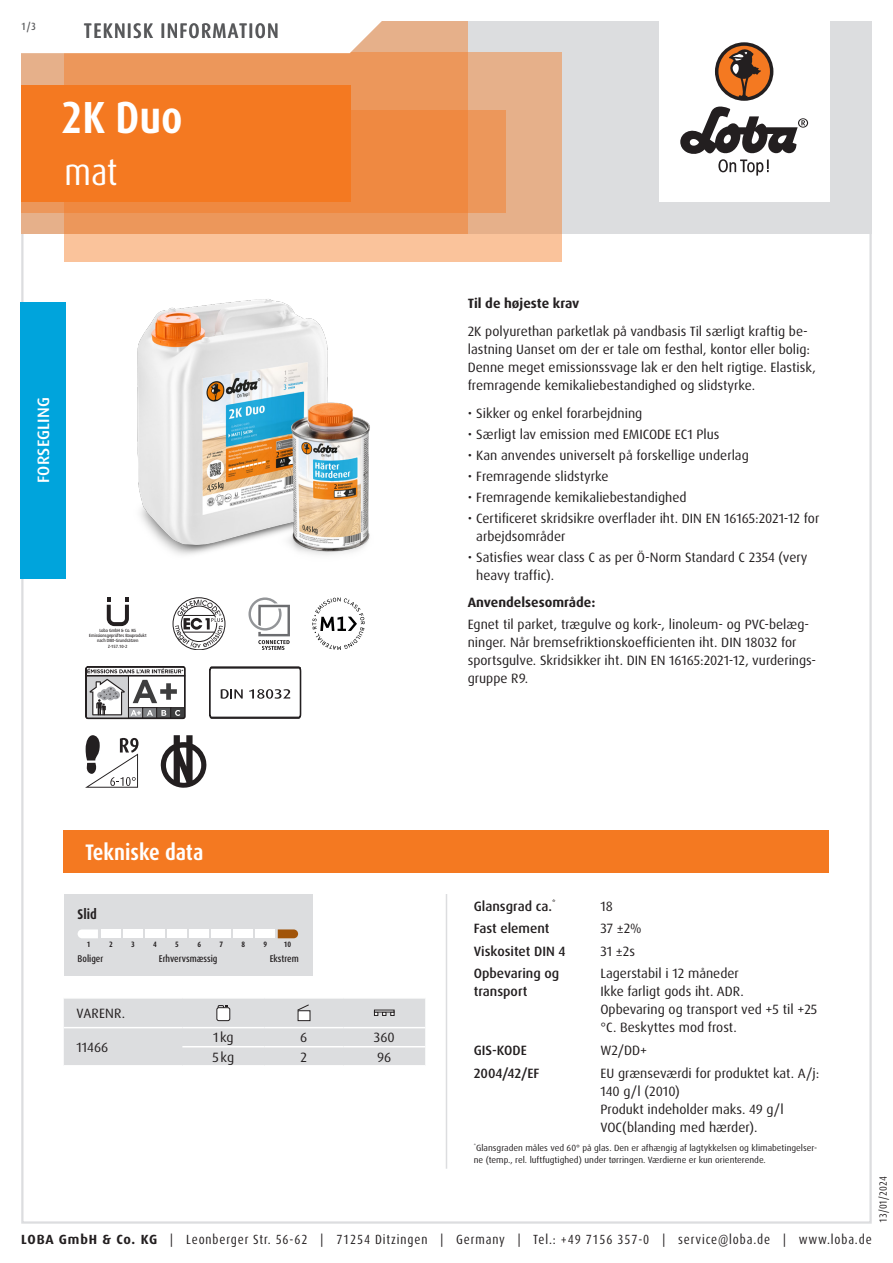
<style>
.page{position:relative;width:893px;height:1263px;background:#fff}
.page>*{position:absolute;margin:0;border:0;box-sizing:border-box;transform-origin:0 0}
.Produktname_weiss{font:700 condensed 45px "Dax Pro";color:#fff}
.Variante_weiss{font:condensed 37.5px "Dax Pro";color:#fff}
.Abschnitt{font:700 condensed 22.5px "Dax Pro";color:#fff}
.TI{font:500 condensed 21px "Dax Pro";letter-spacing:.06em;color:#57585a}
.Produktart_Versiegelung{font:500 16.5px "Dax Pro";letter-spacing:.01em;color:#fff}
.skala_name{font:700 condensed 14.1px "Dax Pro";color:#231f20}
.Text{font:13.5px/18px "Dax Pro";color:#231f20}
.Text_ohne_Silbentrennung{font:13.5px/18px "Dax Pro";color:#231f20}
.Text_Medium{font:500 13.5px/18px "Dax Pro";color:#231f20}
.Text_Bold{font:700 13.5px "Dax Pro";color:#231f20}
.Text_zentriert{font:13.5px "Dax Pro";color:#231f20}
.Text_Großbuchstaben{font:13.5px "Dax Pro";letter-spacing:.01em;color:#231f20}
.t1{font:condensed 13.35px "Dax Pro";letter-spacing:.065em;color:#231f20}
.t2{font:condensed 10.5px "Dax Pro";color:#231f20}
.t3{font:500 condensed 10.5px "Dax Pro";color:#57585a}
.skala_desc_middle{font:500 condensed 9.75px "Dax Pro";color:#231f20}
.skala_desc_left{font:500 condensed 9.75px "Dax Pro";color:#231f20}
.skala_desc_right{font:500 condensed 9.75px "Dax Pro";color:#231f20}
.Footnote{font:9px/12px "Dax Pro";color:#231f20}
.skala_number{font:700 condensed 7.8px "Dax Pro";color:#231f20}
.t4{font:500 expanded 4.5px/5.2px "Dax Pro";color:#231f20;text-align:center;scale:.82 1}
.s1{font-weight:700;font-stretch:normal}
</style>
<div class="page">
<hr style="left:446px;top:894px;width:1px;height:275px;background:#dcdddf">
<svg style="left:64px;top:998px;width:361px;height:67px;background:#dcdddf"></svg>
<div style="left:64px;top:894px;width:249px;height:82px;background:#dcdddf"></div>
<svg style="left:78px;top:929px;width:20px;height:9px"></svg>
<div style="left:101px;top:929px;width:20px;height:9px;background:#fff"></div>
<div style="left:123px;top:929px;width:20px;height:9px;background:#fff"></div>
<div style="left:145px;top:929px;width:20px;height:9px;background:#fff"></div>
<div style="left:167px;top:929px;width:20px;height:9px;background:#fff"></div>
<div style="left:189px;top:929px;width:20px;height:9px;background:#fff"></div>
<div style="left:212px;top:929px;width:19px;height:9px;background:#fff"></div>
<div style="left:234px;top:929px;width:19px;height:9px;background:#fff"></div>
<div style="left:256px;top:929px;width:19px;height:9px;background:#fff"></div>
<svg style="left:278px;top:929px;width:20px;height:9px"></svg>
<div style="left:64px;top:830px;width:765px;height:43px;background:#f47921"></div>
<svg style="left:107px;top:597px;width:22px;height:29px"></svg>
<svg style="left:173px;top:597px;width:52px;height:53px"></svg>
<svg style="left:248px;top:597px;width:42px;height:53px"></svg>
<svg style="left:312px;top:597px;width:53px;height:53px"></svg>
<svg style="left:85px;top:666px;width:100px;height:53px"></svg>
<svg style="left:209px;top:667px;width:92px;height:51px"></svg>
<svg style="left:85px;top:735px;width:53px;height:53px"></svg>
<svg style="left:161px;top:735px;width:45px;height:53px"></svg>
<img style="left:137px;top:299px;width:233px;height:256px">
<div style="left:20px;top:302px;width:46px;height:276px;background:#00a4dc"></div>
<div style="left:21px;top:21px;width:851px;height:213px;background:#dcdddf"></div>
<div style="left:659px;top:0;width:170px;height:202px;background:#fff"></div>
<svg style="left:680px;top:106px;width:128px;height:70px"></svg>
<div style="left:715px;top:42px;width:58px;height:59px;background:#231f20;border-radius:50%"></div>
<svg style="left:718px;top:45px;width:52px;height:52px"></svg>
<div style="left:64px;top:52px;width:497px;height:209px;background:linear-gradient(to right,#fec79f,#efb992)"></div>
<div style="left:21px;top:111px;width:485px;height:102px;background:#ec975b"></div>
<svg style="left:21px;top:21px;width:447px;height:213px;background:#ec9355"></svg>
<svg style="left:21px;top:21px;width:411px;height:34px;background:#faede4"></svg>
<div style="left:21px;top:85px;width:330px;height:117px;background:#f47921"></div>
<p class="t3" style="left:21px;top:19px;width:16px">1/3</p>
<p class="TI" style="left:84px;top:17px;width:196px">TEKNISK INFORMATION</p>
<p class="Produktname_weiss" style="left:61px;top:89px;width:123px">2K Duo</p>
<p class="Variante_weiss" style="left:65px;top:148px;width:55px">mat</p>
<p class="Produktart_Versiegelung" style="left:33px;top:483px;width:87px;rotate:-90deg">FORSEGLING</p>
<p class="t4" style="left:89px;top:628px;width:71px">Loba GmbH &amp; Co. KG<br>Emissionsgeprüftes Bauprodukt nach DIBt-Grundsätzen<br>Z-157.10-2</p>
<p class="Abschnitt" style="left:85px;top:838px;width:120px">Tekniske data</p>
<p class="skala_name" style="left:78px;top:905px;width:21px">Slid</p>
<p class="skala_number" style="left:87px;top:939px;width:5px">1</p>
<p class="skala_number" style="left:109px;top:939px;width:5px">2</p>
<p class="skala_number" style="left:131px;top:939px;width:5px">3</p>
<p class="skala_number" style="left:153px;top:939px;width:5px">4</p>
<p class="skala_number" style="left:175px;top:939px;width:5px">5</p>
<p class="skala_number" style="left:197px;top:939px;width:5px">6</p>
<p class="skala_number" style="left:219px;top:939px;width:5px">7</p>
<p class="skala_number" style="left:241px;top:939px;width:5px">8</p>
<p class="skala_number" style="left:264px;top:939px;width:5px">9</p>
<p class="skala_number" style="left:284px;top:939px;width:9px">10</p>
<p class="skala_desc_left" style="left:78px;top:952px;width:27px">Boliger</p>
<p class="skala_desc_middle" style="left:159px;top:952px;width:60px">Erhvervsmæssig</p>
<p class="skala_desc_right" style="left:270px;top:952px;width:31px">Ekstrem</p>
<p class="Text_Großbuchstaben" style="left:77px;top:1005px;width:50px">VARENR.</p>
<p class="Text" style="left:77px;top:1038px;width:33px">11466</p>
<p class="Text_zentriert" style="left:213px;top:1029px;width:22px">1kg</p>
<p class="Text_zentriert" style="left:300px;top:1029px;width:9px">6</p>
<p class="Text_zentriert" style="left:374px;top:1029px;width:22px">360</p>
<p class="Text_zentriert" style="left:212px;top:1048px;width:23px">5kg</p>
<p class="Text_zentriert" style="left:301px;top:1048px;width:8px">2</p>
<p class="Text_zentriert" style="left:377px;top:1048px;width:16px">96</p>
<p class="Text_Bold" style="left:468px;top:295px;width:113px">Til de højeste krav</p>
<p class="Text" style="left:468px;top:323px;width:350px">2K polyurethan parketlak på vandbasis Til særligt kraftig be&shy;lastning Uanset om der er tale om festhal, kontor eller bolig:<br>Denne meget emissionssvage lak er den helt rigtige. Elastisk, fremragende kemikaliebestandighed og slidstyrke.</p>
<p class="Text" style="left:468px;top:404px;width:176px">• Sikker og enkel forarbejdning</p>
<p class="Text" style="left:468px;top:425px;width:253px">• Særligt lav emission med EMICODE EC1 Plus</p>
<p class="Text" style="left:468px;top:446px;width:283px">• Kan anvendes universelt på forskellige underlag</p>
<p class="Text" style="left:468px;top:467px;width:142px">• Fremragende slidstyrke</p>
<p class="Text" style="left:468px;top:488px;width:220px">• Fremragende kemikaliebestandighed</p>
<p class="Text" style="left:476px;top:509px;width:345px;text-indent:-9px">• Certificeret skridsikre overflader iht. DIN EN 16165:2021-12 for arbejdsområder</p>
<p class="Text" style="left:476px;top:548px;width:333px;text-indent:-9px">• Satisfies wear class C as per Ö-Norm Standard C 2354 (very heavy traffic).</p>
<p class="Text_Bold" style="left:468px;top:594px;width:129px">Anvendelsesområde:</p>
<p class="Text" style="left:468px;top:615px;width:350px">Egnet til parket, trægulve og kork-, linoleum- og PVC-belæg&shy;ninger. Når bremsefriktionskoefficienten iht. DIN 18032 for sportsgulve. Skridsikker iht. DIN EN 16165:2021-12, vurderings&shy;gruppe R9.</p>
<p class="Text_Medium" style="left:474px;top:897px;width:83px">Glansgrad ca.<sup>*</sup></p>
<p class="Text_ohne_Silbentrennung" style="left:600px;top:897px;width:14px">18</p>
<p class="Text_Medium" style="left:474px;top:920px;width:77px">Fast element</p>
<p class="Text_ohne_Silbentrennung" style="left:600px;top:919px;width:43px">37 ±2%</p>
<p class="Text_Medium" style="left:474px;top:942px;width:93px">Viskositet DIN 4</p>
<p class="Text_ohne_Silbentrennung" style="left:600px;top:942px;width:36px">31 ±2s</p>
<p class="Text_Medium" style="left:474px;top:965px;width:87px">Opbevaring og transport</p>
<p class="Text_ohne_Silbentrennung" style="left:600px;top:965px;width:140px">Lagerstabil i 12 måneder</p>
<p class="Text_ohne_Silbentrennung" style="left:600px;top:983px;width:145px">Ikke farligt gods iht. ADR.</p>
<p class="Text_ohne_Silbentrennung" style="left:600px;top:1001px;width:218px">Opbevaring og transport ved +5 til +25 °C. Beskyttes mod frost.</p>
<p class="Text_Medium" style="left:474px;top:1041px;width:55px">GIS-KODE</p>
<p class="Text_ohne_Silbentrennung" style="left:600px;top:1041px;width:48px">W2/DD+</p>
<p class="Text_Medium" style="left:474px;top:1064px;width:67px">2004/42/EF</p>
<p class="Text_ohne_Silbentrennung" style="left:600px;top:1064px;width:220px">EU grænseværdi for produktet kat. A/j:<br>140 g/l (2010)</p>
<p class="Text_ohne_Silbentrennung" style="left:600px;top:1100px;width:185px">Produkt indeholder maks. 49 g/l<br>VOC(blanding med hærder).</p>
<p class="Footnote" style="left:474px;top:1141px;width:345px"><sup>*</sup>Glansgraden måles ved 60° på glas. Den er afhængig af lagtykkelsen og klimabetingelser&shy;ne (temp., rel. luftfugtighed) under tørringen. Værdierne er kun orienterende.</p>
<p class="t2" style="left:876px;top:1222px;width:48px;rotate:-90deg">13/01/2024</p>
<p class="t1" style="left:21px;top:1230px;width:852px"><span class="s1">LOBA GmbH &amp; Co. KG</span> | Leonberger Str. 56-62 | 71254 Ditzingen | Germany | Tel.: +49 7156 357-0 | service@loba.de | www.loba.de</p>
</div>
